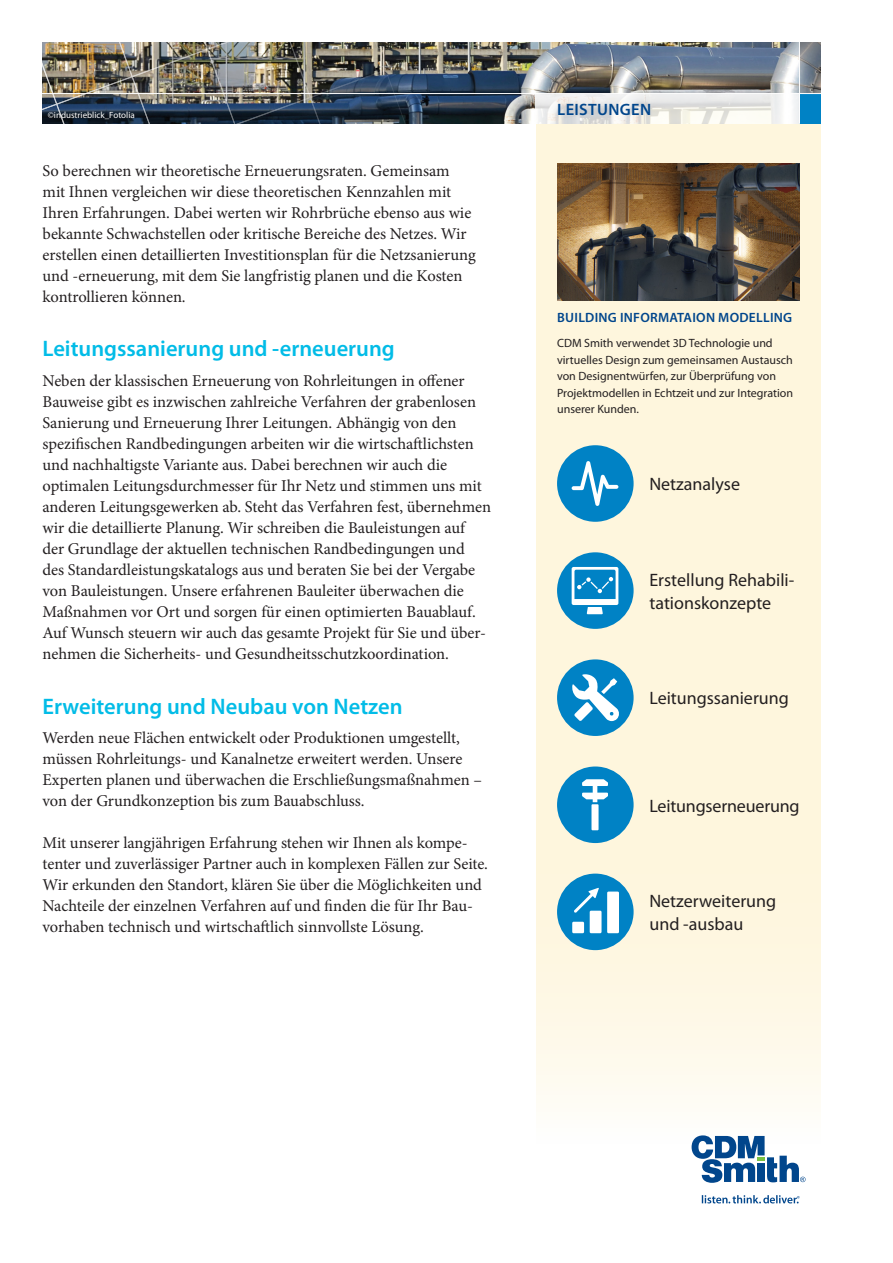
<style>
.page{position:relative;width:893px;height:1263px;background:#fff}
.page>*{position:absolute;margin:0;border:0;box-sizing:border-box;transform-origin:0 0}
.Header_2{font:600 22.5px "Myriad Pro";color:#02bce7}
.Referenzen_Fließtext{font:18px/22.5px "Myriad Pro";color:#231f20}
.Fliesstext{font:16.5px/21px "Minion Pro";color:#231f20}
.Banner_Ausgewaehlte{font:600 16.5px "Myriad Pro";letter-spacing:.02em;color:#01468c}
.Referenzen_Header_1{font:600 13.5px "Myriad Pro";letter-spacing:.02em;color:#01468c}
.Bildunterschrift_Bil{font:12px/16.5px "Myriad Pro";color:#231f20}
.Bildunterschrift_Cop{font:9px "Myriad Pro";color:#fff}
</style>
<div class="page">
<svg style="left:536px;top:123px;width:285px;height:1027px;background:#fdf6e0"></svg>
<img style="left:469px;top:43px;width:330px;height:80px">
<svg style="left:800px;top:43px;width:21px;height:50px"></svg>
<svg style="left:692px;top:1135px;width:113px;height:48px"></svg>
<svg style="left:702px;top:1195px;width:98px;height:8px"></svg>
<div style="left:799px;top:94px;width:22px;height:29px;background:#0082c5"></div>
<svg style="left:535px;top:94px;width:264px;height:29px"></svg>
<img style="left:557px;top:164px;width:243px;height:136px">
<hr style="left:0;top:93px;width:893px;height:1px;background:#fff">
<hr style="left:799px;top:0;width:1px;height:123px;background:#fff">
<img style="left:42px;top:42px;width:427px;height:82px">
<div style="left:557px;top:445px;width:77px;height:77px;background:#0082c5;border-radius:50%"></div>
<svg style="left:572px;top:461px;width:46px;height:45px"></svg>
<div style="left:557px;top:659px;width:77px;height:77px;background:#0082c5;border-radius:50%"></div>
<svg style="left:572px;top:674px;width:47px;height:47px"></svg>
<div style="left:557px;top:552px;width:77px;height:77px;background:#0082c5;border-radius:50%"></div>
<svg style="left:572px;top:567px;width:46px;height:47px"></svg>
<div style="left:557px;top:873px;width:77px;height:77px;background:#0082c5;border-radius:50%"></div>
<div style="left:572px;top:922px;width:12px;height:11px;background:#fff"></div>
<div style="left:590px;top:911px;width:11px;height:22px;background:#fff"></div>
<div style="left:607px;top:891px;width:12px;height:42px;background:#fff"></div>
<svg style="left:574px;top:888px;width:25px;height:25px"></svg>
<div style="left:557px;top:766px;width:77px;height:77px;background:#0082c5;border-radius:50%"></div>
<svg style="left:582px;top:779px;width:26px;height:51px"></svg>
<p class="Bildunterschrift_Cop" style="left:48px;top:110px;width:88px">©industrieblick_Fotolia</p>
<p class="Fliesstext" style="left:43px;top:160px;width:435px">So berechnen wir theoretische Erneuerungsraten. Gemeinsam mit Ihnen vergleichen wir diese theoretischen Kennzahlen mit Ihren Erfahrungen. Dabei werten wir Rohrbrüche ebenso aus wie bekannte Schwachstellen oder kritische Bereiche des Netzes. Wir erstellen einen detaillierten Investitionsplan für die Netzsanierung und -erneuerung, mit dem Sie langfristig planen und die Kosten kontrollieren können.</p>
<p class="Header_2" style="left:43px;top:335px;width:354px">Leitungssanierung und -erneuerung</p>
<p class="Fliesstext" style="left:43px;top:370px;width:450px">Neben der klassischen Erneuerung von Rohrleitungen in offener Bauweise gibt es inzwischen zahlreiche Verfahren der grabenlosen Sanierung und Erneuerung Ihrer Leitungen. Abhängig von den spezifischen Randbedingungen arbeiten wir die wirtschaftlichsten und nachhaltigste Variante aus. Dabei berechnen wir auch die optimalen Leitungsdurchmesser für Ihr Netz und stimmen uns mit anderen Leitungsgewerken ab. Steht das Verfahren fest, übernehmen wir die detaillierte Planung. Wir schreiben die Bauleistungen auf<br>der Grundlage der aktuellen technischen Randbedingungen und<br>des Standardleistungskatalogs aus und beraten Sie bei der Vergabe von Bauleistungen. Unsere erfahrenen Bauleiter überwachen die Maßnahmen vor Ort und sorgen für einen optimierten Bauablauf.<br>Auf Wunsch steuern wir auch das gesamte Projekt für Sie und über&shy;nehmen die Sicherheits- und Gesundheitsschutzkoordination.</p>
<p class="Header_2" style="left:43px;top:692px;width:362px">Erweiterung und Neubau von Netzen</p>
<p class="Fliesstext" style="left:43px;top:728px;width:441px">Werden neue Flächen entwickelt oder Produktionen umgestellt, müssen Rohrleitungs- und Kanalnetze erweitert werden. Unsere Experten planen und überwachen die Erschließungsmaßnahmen – von der Grundkonzeption bis zum Bauabschluss.</p>
<p class="Fliesstext" style="left:43px;top:833px;width:447px">Mit unserer langjährigen Erfahrung stehen wir Ihnen als kompe&shy;tenter und zuverlässiger Partner auch in komplexen Fällen zur Seite.<br>Wir erkunden den Standort, klären Sie über die Möglichkeiten und Nachteile der einzelnen Verfahren auf und finden die für Ihr Bau&shy;vorhaben technisch und wirtschaftlich sinnvollste Lösung.</p>
<p class="Banner_Ausgewaehlte" style="left:557px;top:99px;width:95px">LEISTUNGEN</p>
<p class="Referenzen_Header_1" style="left:557px;top:309px;width:237px">BUILDING INFORMATAION MODELLING</p>
<p class="Bildunterschrift_Bil" style="left:557px;top:335px;width:238px">CDM Smith verwendet 3D Technologie und virtuelles Design zum gemeinsamen Austausch von Designentwürfen, zur Überprüfung von Projektmodellen in Echtzeit und zur Integration unserer Kunden.</p>
<p class="Referenzen_Fließtext" style="left:649px;top:473px;width:92px">Netzanalyse</p>
<p class="Referenzen_Fließtext" style="left:649px;top:568px;width:146px">Erstellung Rehabili&shy;tationskonzepte</p>
<p class="Referenzen_Fließtext" style="left:649px;top:687px;width:141px">Leitungssanierung</p>
<p class="Referenzen_Fließtext" style="left:649px;top:794px;width:152px">Leitungserneuerung</p>
<p class="Referenzen_Fließtext" style="left:649px;top:890px;width:128px">Netzerweiterung und -ausbau</p>
</div>
